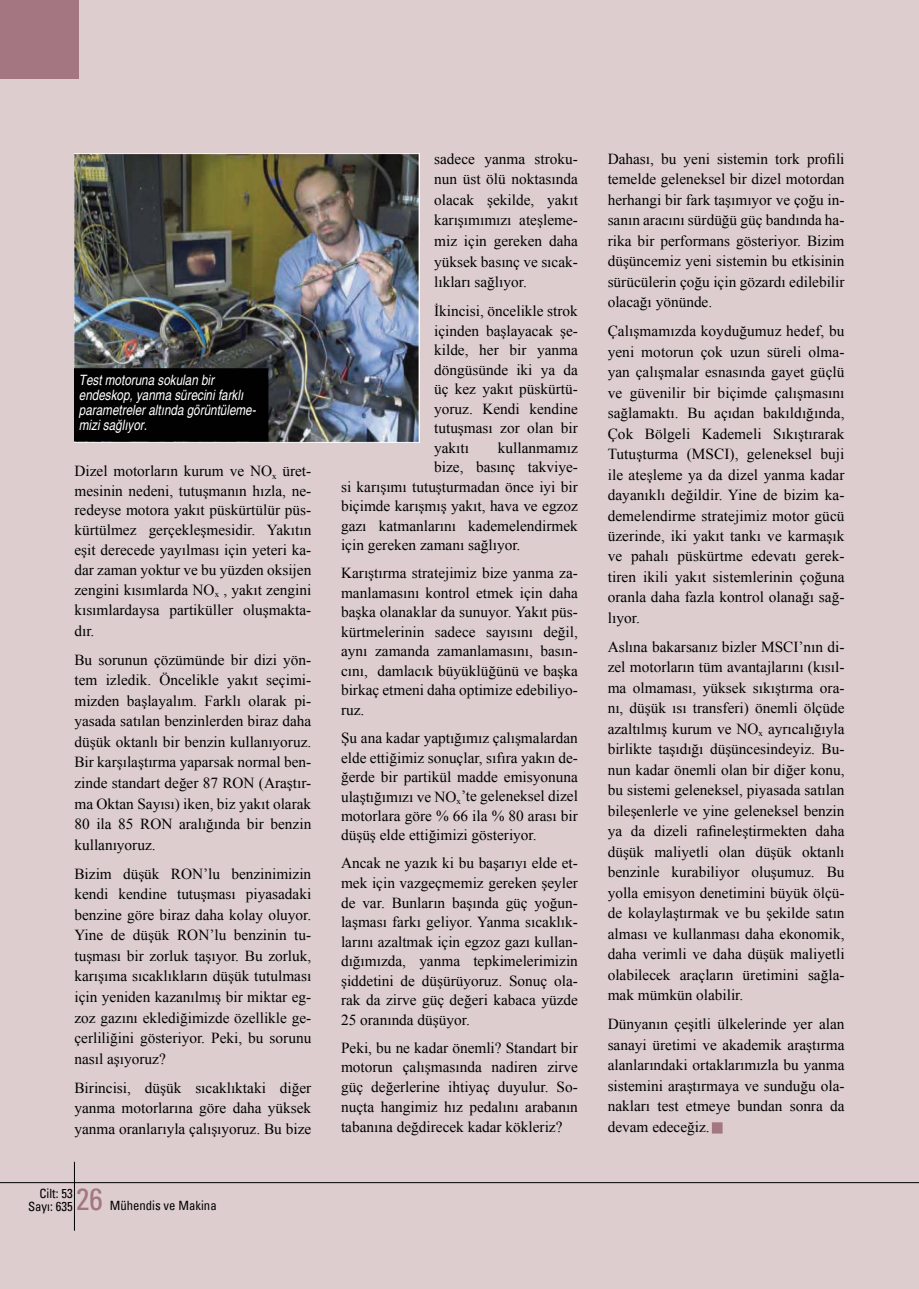
<style>
.page{position:relative;width:919px;height:1289px;background:#fff}
.page>*{position:absolute;margin:0;border:0;box-sizing:border-box;transform-origin:0 0}
.t1{font:condensed 30px "Univers";color:#a37682}
.t2{font:15.3px/20.4px "Times New Roman";color:#000;text-align:justify}
.t3{font:italic condensed 14.25px/15px "Helvetica";color:#fff}
.t4{font:condensed 12.75px/13.5px "Univers";color:#000;text-align:right}
</style>
<div class="page">
<div style="left:0;top:0;width:918px;height:1288px;background:#ddcdcf"></div>
<div style="left:0;top:0;width:78px;height:79px;background:#a37682"></div>
<hr style="left:0;top:1182px;width:918px;height:1px;background:#000">
<hr style="left:74px;top:1161px;width:1px;height:69px;background:#000">
<div style="left:711px;top:1122px;width:11px;height:11px;background:#a37682;border:2px solid #a37682"></div>
<img style="left:74px;top:153px;width:345px;height:289px">
<p class="t3" style="left:79px;top:372px;width:178px">Test motoruna sokulan bir endeskop, yanma sürecini farklı parametreler altında görüntüleme&shy;mizi sağlıyor.</p>
<p class="t2" style="left:74px;top:461px;width:238px;line-height:20px">Dizel motorların kurum ve NO<sub>x</sub> üret&shy;mesinin nedeni, tutuşmanın hızla, ne&shy;redeyse motora yakıt püskürtülür püs&shy;kürtülmez gerçekleşmesidir. Yakıtın eşit derecede yayılması için yeteri ka&shy;dar zaman yoktur ve bu yüzden oksijen zengini kısımlarda NO<sub>x</sub> , yakıt zengini kısımlardaysa partiküller oluşmakta&shy;dır.</p>
<p class="t2" style="left:74px;top:649px;width:238px">Bu sorunun çözümünde bir dizi yön&shy;tem izledik. Öncelikle yakıt seçimi&shy;mizden başlayalım. Farklı olarak pi&shy;yasada satılan benzinlerden biraz daha düşük oktanlı bir benzin kullanıyoruz.<br>Bir karşılaştırma yaparsak normal ben&shy;zinde standart değer 87 RON (Araştır&shy;ma Oktan Sayısı) iken, biz yakıt olarak 80 ila 85 RON aralığında bir benzin kullanıyoruz.</p>
<p class="t2" style="left:74px;top:863px;width:238px">Bizim düşük RON’lu benzinimizin kendi kendine tutuşması piyasadaki benzine göre biraz daha kolay oluyor.<br>Yine de düşük RON’lu benzinin tu&shy;tuşması bir zorluk taşıyor. Bu zorluk, karışıma sıcaklıkların düşük tutulması için yeniden kazanılmış bir miktar eg&shy;zoz gazını eklediğimizde özellikle ge&shy;çerliliğini gösteriyor. Peki, bu sorunu nasıl aşıyoruz?</p>
<p class="t2" style="left:74px;top:1077px;width:238px">Birincisi, düşük sıcaklıktaki diğer yanma motorlarına göre daha yüksek yanma oranlarıyla çalışıyoruz. Bu bize</p>
<p class="t4" style="left:28px;top:1186px;width:46px">Cilt: 53<br>Sayı: 635</p>
<h1 class="t1" style="left:76px;top:1179px;width:28px">26</h1>
<p class="t4" style="left:110px;top:1198px;width:108px">Mühendis ve Makina</p>
<p class="t2" style="left:434px;top:148px;width:145px">sadece yanma stroku&shy;nun üst ölü noktasında olacak şekilde, yakıt karışımımızı ateşleme&shy;miz için gereken daha yüksek basınç ve sıcak&shy;lıkları sağlıyor.</p>
<p class="t2" style="left:434px;top:301px;width:145px;line-height:19.5px">İkincisi, öncelikle strok içinden başlayacak şe&shy;kilde, her bir yanma döngüsünde iki ya da üç kez yakıt püskürtü&shy;yoruz. Kendi kendine tutuşması zor olan bir yakıtı</p>
<p class="t2" style="left:498px;top:437px;width:81px">kullanmamız</p>
<p class="t2" style="left:434px;top:456px;width:145px">bize, basınç takviye-</p>
<p class="t2" style="left:341px;top:476px;width:238px">si karışımı tutuşturmadan önce iyi bir</p>
<p class="t2" style="left:341px;top:496px;width:238px">biçimde karışmış yakıt, hava ve egzoz</p>
<p class="t2" style="left:341px;top:515px;width:238px">gazı katmanlarını kademelendirmek</p>
<p class="t2" style="left:341px;top:535px;width:181px">için gereken zamanı sağlıyor.</p>
<p class="t2" style="left:341px;top:563px;width:238px;line-height:19.5px">Karıştırma stratejimiz bize yanma za&shy;manlamasını kontrol etmek için daha başka olanaklar da sunuyor. Yakıt püs&shy;kürtmelerinin sadece sayısını değil, aynı zamanda zamanlamasını, basın&shy;cını, damlacık büyüklüğünü ve başka birkaç etmeni daha optimize edebiliyo&shy;ruz.</p>
<p class="t2" style="left:341px;top:728px;width:238px;line-height:19.5px">Şu ana kadar yaptığımız çalışmalardan elde ettiğimiz sonuçlar, sıfıra yakın de&shy;ğerde bir partikül madde emisyonuna ulaştığımızı ve NO<sub>x</sub>’te geleneksel dizel motorlara göre % 66 ila % 80 arası bir düşüş elde ettiğimizi gösteriyor.</p>
<p class="t2" style="left:341px;top:853px;width:238px;line-height:19.5px">Ancak ne yazık ki bu başarıyı elde et&shy;mek için vazgeçmemiz gereken şeyler de var. Bunların başında güç yoğun&shy;laşması farkı geliyor. Yanma sıcaklık&shy;larını azaltmak için egzoz gazı kullan&shy;dığımızda, yanma tepkimelerimizin şiddetini de düşürüyoruz. Sonuç ola&shy;rak da zirve güç değeri kabaca yüzde 25 oranında düşüyor.</p>
<p class="t2" style="left:341px;top:1037px;width:238px;line-height:20px">Peki, bu ne kadar önemli? Standart bir motorun çalışmasında nadiren zirve güç değerlerine ihtiyaç duyulur. So&shy;nuçta hangimiz hız pedalını arabanın tabanına değdirecek kadar kökleriz?</p>
<p class="t2" style="left:607px;top:148px;width:238px">Dahası, bu yeni sistemin tork profili temelde geleneksel bir dizel motordan herhangi bir fark taşımıyor ve çoğu in&shy;sanın aracını sürdüğü güç bandında ha&shy;rika bir performans gösteriyor. Bizim düşüncemiz yeni sistemin bu etkisinin sürücülerin çoğu için gözardı edilebilir olacağı yönünde.</p>
<p class="t2" style="left:607px;top:320px;width:238px">Çalışmamızda koyduğumuz hedef, bu yeni motorun çok uzun süreli olma&shy;yan çalışmalar esnasında gayet güçlü ve güvenilir bir biçimde çalışmasını sağlamaktı. Bu açıdan bakıldığında, Çok Bölgeli Kademeli Sıkıştırarak Tutuşturma (MSCI), geleneksel buji ile ateşleme ya da dizel yanma kadar dayanıklı değildir. Yine de bizim ka&shy;demelendirme stratejimiz motor gücü üzerinde, iki yakıt tankı ve karmaşık ve pahalı püskürtme edevatı gerek&shy;tiren ikili yakıt sistemlerinin çoğuna oranla daha fazla kontrol olanağı sağ&shy;lıyor.</p>
<p class="t2" style="left:607px;top:636px;width:238px">Aslına bakarsanız bizler MSCI’nın di&shy;zel motorların tüm avantajlarını (kısıl&shy;ma olmaması, yüksek sıkıştırma ora&shy;nı, düşük ısı transferi) önemli ölçüde azaltılmış kurum ve NO<sub>x</sub> ayrıcalığıyla birlikte taşıdığı düşüncesindeyiz. Bu&shy;nun kadar önemli olan bir diğer konu, bu sistemi geleneksel, piyasada satılan bileşenlerle ve yine geleneksel benzin ya da dizeli rafineleştirmekten daha düşük maliyetli olan düşük oktanlı benzinle kurabiliyor oluşumuz. Bu yolla emisyon denetimini büyük ölçü&shy;de kolaylaştırmak ve bu şekilde satın alması ve kullanması daha ekonomik, daha verimli ve daha düşük maliyetli olabilecek araçların üretimini sağla&shy;mak mümkün olabilir.</p>
<p class="t2" style="left:607px;top:1013px;width:238px">Dünyanın çeşitli ülkelerinde yer alan sanayi üretimi ve akademik araştırma alanlarındaki ortaklarımızla bu yanma sistemini araştırmaya ve sunduğu ola&shy;nakları test etmeye bundan sonra da devam edeceğiz.</p>
</div>
